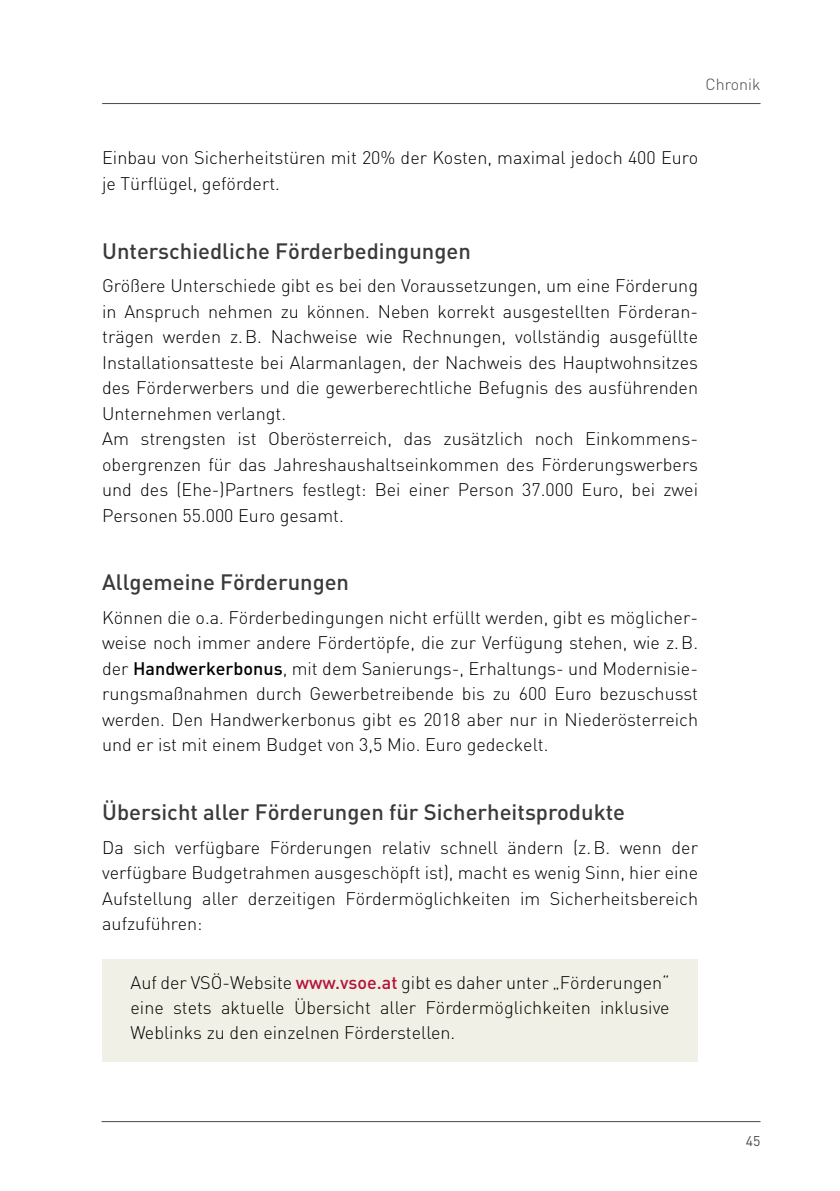
<style>
.page{position:relative;width:840px;height:1191px;background:#fff}
.page>*{position:absolute;margin:0;border:0;box-sizing:border-box;transform-origin:0 0}
.t1{font:500 22px "DIN";color:#3a3a39}
.Lauftext_ohne_Einzug{font:300 18px/25.6px "DIN";color:#000;text-align:justify}
.t2{font:300 16px "DIN";color:#484847}
.t3{font:14px "DIN";color:#484847}
.s1{font-weight:500}
.s2{font-weight:500;color:#b4133a}
</style>
<div class="page">
<hr style="left:101px;top:1121px;width:659px;height:1px;background:#484847">
<hr style="left:102px;top:103px;width:658px;height:1px;background:#484847">
<div style="left:102px;top:960px;width:595px;height:102px;background:#f1f0e6"></div>
<p class="t2" style="left:705px;top:74px;width:57px">Chronik</p>
<p class="Lauftext_ohne_Einzug" style="left:102px;top:144px;width:597px">Einbau von Sicherheitstüren mit 20% der Kosten, maximal jedoch 400 Euro je Türflügel, gefördert.</p>
<p class="t1" style="left:102px;top:236px;width:370px">Unterschiedliche Förderbedingungen</p>
<p class="Lauftext_ohne_Einzug" style="left:102px;top:272px;width:597px">Größere Unterschiede gibt es bei den Voraussetzungen, um eine Förderung in Anspruch nehmen zu können. Neben korrekt ausgestellten Förderan&shy;trägen werden z.B. Nachweise wie Rechnungen, vollständig ausgefüllte Installationsatteste bei Alarmanlagen, der Nachweis des Hauptwohnsitzes des Förderwerbers und die gewerberechtliche Befugnis des ausführenden Unternehmen verlangt.</p>
<p class="Lauftext_ohne_Einzug" style="left:102px;top:425px;width:597px;text-align:left">Am strengsten ist Oberösterreich, das zusätzlich noch Einkommens&shy;obergrenzen für das Jahreshaushaltseinkommen des Förderungswerbers und des (Ehe-)Partners festlegt: Bei einer Person 37.000 Euro, bei zwei Personen 55.000 Euro gesamt.</p>
<p class="t1" style="left:102px;top:567px;width:248px">Allgemeine Förderungen</p>
<p class="Lauftext_ohne_Einzug" style="left:102px;top:604px;width:597px">Können die o.a. Förderbedingungen nicht erfüllt werden, gibt es möglicher&shy;weise noch immer andere Fördertöpfe, die zur Verfügung stehen, wie z.B. der <span class="s1">Handwerkerbonus</span>, mit dem Sanierungs-, Erhaltungs- und Modernisie&shy;rungsmaßnahmen durch Gewerbetreibende bis zu 600 Euro bezuschusst werden. Den Handwerkerbonus gibt es 2018 aber nur in Niederösterreich und er ist mit einem Budget von 3,5 Mio. Euro gedeckelt.</p>
<p class="t1" style="left:102px;top:797px;width:524px">Übersicht aller Förderungen für Sicherheitsprodukte</p>
<p class="Lauftext_ohne_Einzug" style="left:102px;top:833px;width:597px">Da sich verfügbare Förderungen relativ schnell ändern (z.B. wenn der verfügbare Budgetrahmen ausgeschöpft ist), macht es wenig Sinn, hier eine Aufstellung aller derzeitigen Fördermöglichkeiten im Sicherheitsbereich aufzuführen:</p>
<p class="Lauftext_ohne_Einzug" style="left:130px;top:969px;width:540px;line-height:25px">Auf der VSÖ-Website <span class="s2">www.vsoe.at</span> gibt es daher unter „Förderungen“ eine stets aktuelle Übersicht aller Fördermöglichkeiten inklusive Weblinks zu den einzelnen Förderstellen.</p>
<p class="t3" style="left:745px;top:1132px;width:16px">45</p>
</div>
